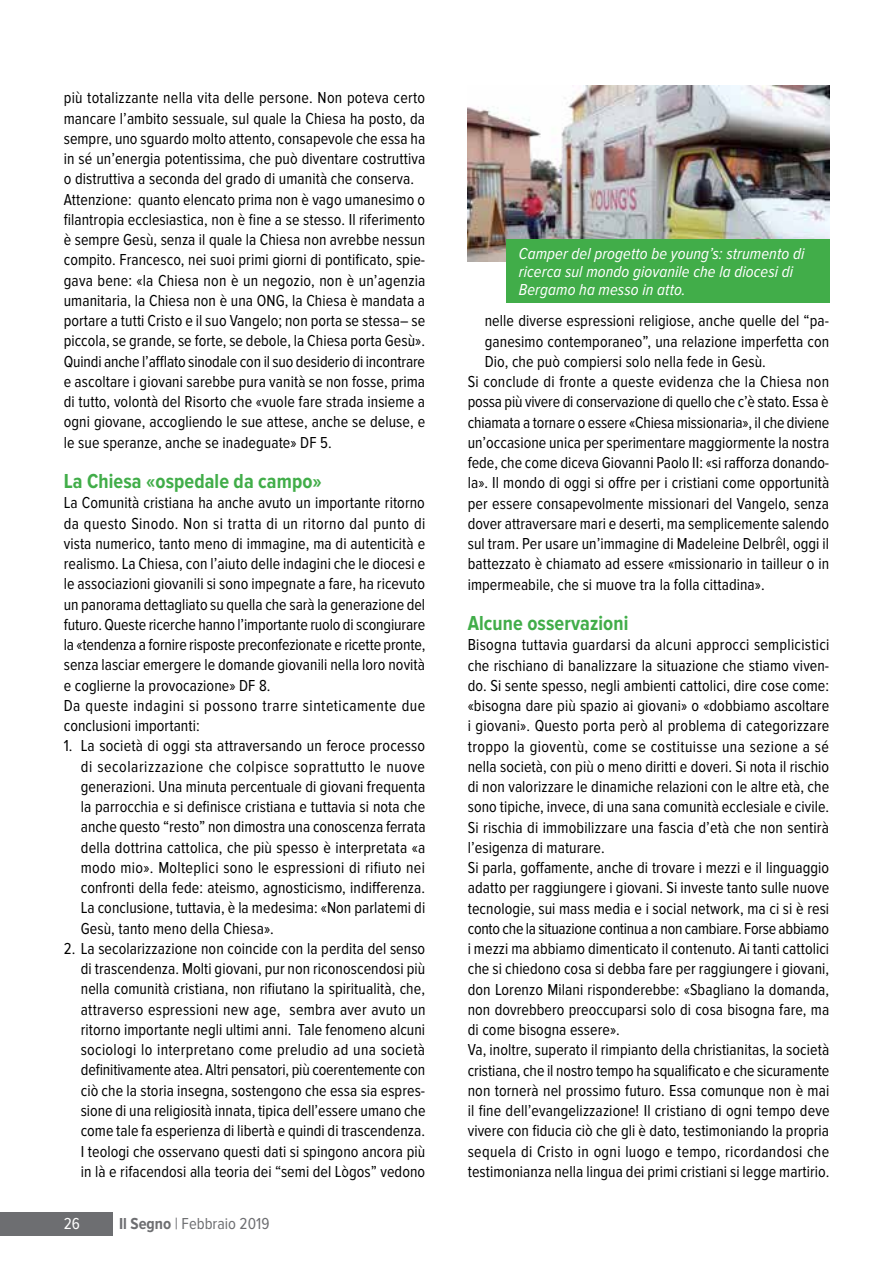
<style>
.page{position:relative;width:893px;height:1263px;background:#fff}
.page>*{position:absolute;margin:0;border:0;box-sizing:border-box;transform-origin:0 0}
.t1{font:700 21px "Proxima Nova Cond";letter-spacing:.005em;color:#41ad49}
.t2{font:16.5px/20.2px "Proxima Nova Cond";letter-spacing:.005em;color:#000}
.t3{font:italic 16.5px/18px "Proxima Nova Cond";letter-spacing:.005em;color:#fff}
.t4{font:16.5px "Proxima Nova Cond";color:#6d6e71}
.t5{font:16.5px "Proxima Nova Cond";color:#fff}
.t6{font:9px "Minion Pro";color:#000;scale:1.5 1}
.s1{font-weight:700}
</style>
<div class="page">
<div style="left:0;top:1212px;width:113px;height:23px;background:#6d6e71"></div>
<img style="left:468px;top:85px;width:361px;height:177px">
<div style="left:506px;top:239px;width:323px;height:64px;background:#41ad49"></div>
<p class="t2" style="left:64px;top:88px;width:363px">più totalizzante nella vita delle persone. Non poteva certo mancare l’ambito sessuale, sul quale la Chiesa ha posto, da sempre, uno sguardo molto attento, consapevole che essa ha in sé un’energia potentissima, che può diventare costruttiva o distruttiva a seconda del grado di umanità che conserva.<br>Attenzione: quanto elencato prima non è vago umanesimo o filantropia ecclesiastica, non è fine a se stesso. Il riferimento è sempre Gesù, senza il quale la Chiesa non avrebbe nessun compito. Francesco, nei suoi primi giorni di pontificato, spie&shy;gava bene: «la Chiesa non è un negozio, non è un’agenzia umanitaria, la Chiesa non è una ONG, la Chiesa è mandata a portare a tutti Cristo e il suo Vangelo; non porta se stessa– se piccola, se grande, se forte, se debole, la Chiesa porta Gesù».<br>Quindi anche l’afflato sinodale con il suo desiderio di incontrare e ascoltare i giovani sarebbe pura vanità se non fosse, prima di tutto, volontà del Risorto che «vuole fare strada insieme a ogni giovane, accogliendo le sue attese, anche se deluse, e le sue speranze, anche se inadeguate» DF 5.</p>
<p class="t1" style="left:64px;top:469px;width:260px">La Chiesa «ospedale da campo»</p>
<p class="t2" style="left:64px;top:493px;width:363px">La Comunità cristiana ha anche avuto un importante ritorno da questo Sinodo. Non si tratta di un ritorno dal punto di vista numerico, tanto meno di immagine, ma di autenticità e realismo. La Chiesa, con l’aiuto delle indagini che le diocesi e le associazioni giovanili si sono impegnate a fare, ha ricevuto un panorama dettagliato su quella che sarà la generazione del futuro. Queste ricerche hanno l’importante ruolo di scongiurare la «tendenza a fornire risposte preconfezionate e ricette pronte, senza lasciar emergere le domande giovanili nella loro novità e coglierne la provocazione» DF 8.<br>Da queste indagini si possono trarre sinteticamente due conclusioni importanti:</p>
<p class="t2" style="left:81px;top:736px;width:346px;text-align:justify;text-indent:-17px">1. La società di oggi sta attraversando un feroce processo di secolarizzazione che colpisce soprattutto le nuove generazioni. Una minuta percentuale di giovani frequenta la parrocchia e si definisce cristiana e tuttavia si nota che anche questo “resto” non dimostra una conoscenza ferrata della dottrina cattolica, che più spesso è interpretata «a modo mio». Molteplici sono le espressioni di rifiuto nei confronti della fede: ateismo, agnosticismo, indifferenza.<br>La conclusione, tuttavia, è la medesima: «Non parlatemi di Gesù, tanto meno della Chiesa».</p>
<p class="t2" style="left:81px;top:939px;width:346px;text-align:justify;text-indent:-17px">2. La secolarizzazione non coincide con la perdita del senso di trascendenza. Molti giovani, pur non riconoscendosi più nella comunità cristiana, non rifiutano la spiritualità, che, attraverso espressioni new age, sembra aver avuto un ritorno importante negli ultimi anni. Tale fenomeno alcuni sociologi lo interpretano come preludio ad una società definitivamente atea. Altri pensatori, più coerentemente con ciò che la storia insegna, sostengono che essa sia espres&shy;sione di una religiosità innata, tipica dell’essere umano che come tale fa esperienza di libertà e quindi di trascendenza.<br>I teologi che osservano questi dati si spingono ancora più in là e rifacendosi alla teoria dei “semi del Lògos” vedono</p>
<p class="t5" style="left:64px;top:1214px;width:18px">26</p>
<p class="t4" style="left:119px;top:1214px;width:152px"><span class="s1">Il Segno</span> | Febbraio 2019</p>
<p class="t3" style="left:519px;top:245px;width:287px">Camper del progetto be young’s: strumento di ricerca sul mondo giovanile che la diocesi di<br>Bergamo ha messo in atto.</p>
<p class="t2" style="left:485px;top:311px;width:346px">nelle diverse espressioni religiose, anche quelle del “pa-</p>
<p class="t2" style="left:485px;top:331px;width:346px">ganesimo contemporaneo”, una relazione imperfetta con</p>
<p class="t2" style="left:485px;top:352px;width:283px">Dio, che può compiersi solo nella fede in Gesù.</p>
<p class="t2" style="left:468px;top:372px;width:363px">Si conclude di fronte a queste evidenza che la Chiesa non</p>
<p class="t2" style="left:468px;top:392px;width:363px">possa più vivere di conservazione di quello che c’è stato. Essa è</p>
<p class="t2" style="left:468px;top:412px;width:363px">chiamata a tornare o essere «Chiesa missionaria», il che diviene</p>
<p class="t2" style="left:468px;top:433px;width:363px">un’occasione unica per sperimentare maggiormente la nostra</p>
<p class="t2" style="left:468px;top:453px;width:363px">fede, che come diceva Giovanni Paolo II: «si rafforza donando-</p>
<p class="t2" style="left:468px;top:473px;width:363px">la». Il mondo di oggi si offre per i cristiani come opportunità</p>
<p class="t2" style="left:468px;top:493px;width:363px">per essere consapevolmente missionari del Vangelo, senza</p>
<p class="t2" style="left:468px;top:514px;width:363px">dover attraversare mari e deserti, ma semplicemente salendo</p>
<p class="t2" style="left:468px;top:534px;width:363px">sul tram. Per usare un’immagine di Madeleine Delbrel, oggi il</p>
<p class="t2" style="left:468px;top:554px;width:363px">battezzato è chiamato ad essere «missionario in tailleur o in</p>
<p class="t2" style="left:468px;top:574px;width:299px">impermeabile, che si muove tra la folla cittadina».</p>
<p class="t1" style="left:468px;top:611px;width:162px">Alcune osservazioni</p>
<p class="t2" style="left:468px;top:635px;width:363px">Bisogna tuttavia guardarsi da alcuni approcci semplicistici che rischiano di banalizzare la situazione che stiamo viven&shy;do. Si sente spesso, negli ambienti cattolici, dire cose come: «bisogna dare più spazio ai giovani» o «dobbiamo ascoltare i giovani». Questo porta però al problema di categorizzare troppo la gioventù, come se costituisse una sezione a sé nella società, con più o meno diritti e doveri. Si nota il rischio di non valorizzare le dinamiche relazioni con le altre età, che sono tipiche, invece, di una sana comunità ecclesiale e civile.<br>Si rischia di immobilizzare una fascia d’età che non sentirà l’esigenza di maturare.<br>Si parla, goffamente, anche di trovare i mezzi e il linguaggio adatto per raggiungere i giovani. Si investe tanto sulle nuove tecnologie, sui mass media e i social network, ma ci si è resi conto che la situazione continua a non cambiare. Forse abbiamo i mezzi ma abbiamo dimenticato il contenuto. Ai tanti cattolici che si chiedono cosa si debba fare per raggiungere i giovani, don Lorenzo Milani risponderebbe: «Sbagliano la domanda, non dovrebbero preoccuparsi solo di cosa bisogna fare, ma di come bisogna essere».<br>Va, inoltre, superato il rimpianto della christianitas, la società cristiana, che il nostro tempo ha squalificato e che sicuramente non tornerà nel prossimo futuro. Essa comunque non è mai il fine dell’evangelizzazione! Il cristiano di ogni tempo deve vivere con fiducia ciò che gli è dato, testimoniando la propria sequela di Cristo in ogni luogo e tempo, ricordandosi che testimonianza nella lingua dei primi cristiani si legge martirio.</p>
<p class="t6" style="left:775px;top:533px;width:7px">^</p>
</div>
